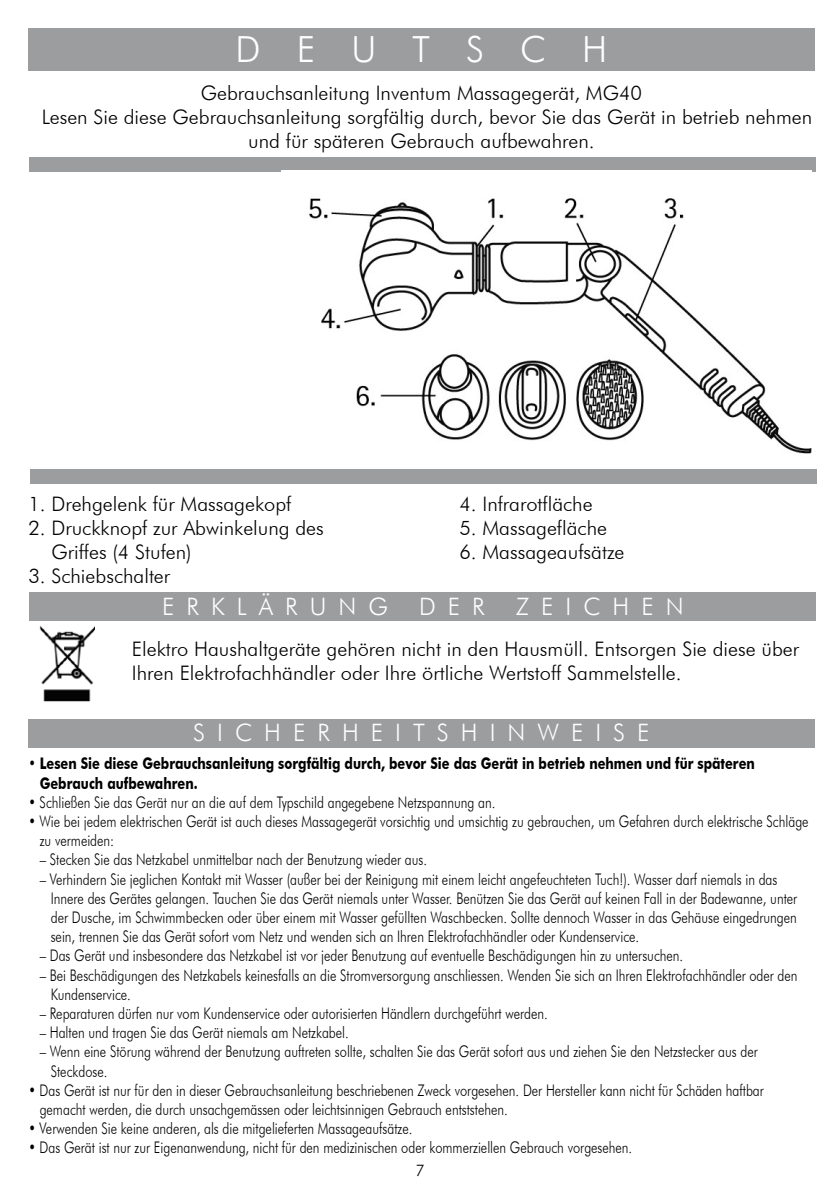
<style>
.page{position:relative;width:840px;height:1191px;background:#fff}
.page>*{position:absolute;margin:0;border:0;box-sizing:border-box;transform-origin:0 0}
.t1{font:300 36px "Futura BT";letter-spacing:1em;color:#fff}
.t2{font:300 24px "Futura BT";letter-spacing:.5em;color:#fff}
.t3{font:300 20px/24px "Futura BT";color:#000}
.t4{font:300 16px/19.2px "Futura BT";color:#000;scale:.8 1}
.t5{font:700 16px/19.2px "Futura BT";color:#000;scale:.8 1}
.t6{font:300 16px "Futura BT";color:#000}
</style>
<div class="page">
<div style="left:28px;top:28px;width:786px;height:43px;background:#9c9d9f"></div>
<div style="left:28px;top:719px;width:786px;height:28px;background:#9c9d9f"></div>
<div style="left:30px;top:157px;width:785px;height:14px;background:#9c9d9f"></div>
<img style="left:39px;top:626px;width:55px;height:76px">
<div style="left:30px;top:592px;width:785px;height:29px;background:#9c9d9f"></div>
<img style="left:281px;top:170px;width:530px;height:284px">
<div style="left:30px;top:470px;width:785px;height:14px;background:#9c9d9f"></div>
<h1 class="t1" style="left:235px;top:28px;width:373px">DEUTSCH</h1>
<p class="t3" style="left:42px;top:81px;width:771px;text-align:center">Gebrauchsanleitung Inventum Massagegerät, MG40<br>Lesen Sie diese Gebrauchsanleitung sorgfältig durch, bevor Sie das Gerät in betrieb nehmen und für späteren Gebrauch aufbewahren.</p>
<p class="t3" style="left:28px;top:492px;width:264px">1. Drehgelenk für Massagekopf</p>
<p class="t3" style="left:51px;top:516px;width:274px;text-indent:-23px">2. Druckknopf zur Abwinkelung des<br>Griffes (4 Stufen)</p>
<p class="t3" style="left:28px;top:564px;width:143px">3. Schiebschalter</p>
<p class="t3" style="left:459px;top:492px;width:135px">4. Infrarotfläche</p>
<p class="t3" style="left:459px;top:516px;width:149px">5. Massagefläche</p>
<p class="t3" style="left:459px;top:540px;width:166px">6. Massageaufsätze</p>
<h2 class="t2" style="left:162px;top:592px;width:227px">ERKLÄRUNG</h2>
<h2 class="t2" style="left:419px;top:592px;width:67px">DER</h2>
<h2 class="t2" style="left:515px;top:592px;width:169px">ZEICHEN</h2>
<p class="t3" style="left:132px;top:637px;width:668px">Elektro Haushaltgeräte gehören nicht in den Hausmüll. Entsorgen Sie diese über<br>Ihren Elektrofachhändler oder Ihre örtliche Wertstoff Sammelstelle.</p>
<h2 class="t2" style="left:193px;top:718px;width:457px">SICHERHEITSHINWEISE</h2>
<p class="t5" style="left:40px;top:754px;width:895px;text-indent:-11px">• Lesen Sie diese Gebrauchsanleitung sorgfältig durch, bevor Sie das Gerät in betrieb nehmen und für späteren<br>Gebrauch aufbewahren.</p>
<p class="t4" style="left:28px;top:792px;width:585px">• Schließen Sie das Gerät nur an die auf dem Typschild angegebene Netzspannung an.</p>
<p class="t4" style="left:40px;top:811px;width:962px;text-indent:-11px">• Wie bei jedem elektrischen Gerät ist auch dieses Massagegerät vorsichtig und umsichtig zu gebrauchen, um Gefahren durch elektrische Schläge zu vermeiden:</p>
<p class="t4" style="left:40px;top:850px;width:485px">– Stecken Sie das Netzkabel unmittelbar nach der Benutzung wieder aus.</p>
<p class="t4" style="left:51px;top:869px;width:934px;text-indent:-11px">– Verhindern Sie jeglichen Kontakt mit Wasser (außer bei der Reinigung mit einem leicht angefeuchteten Tuch!). Wasser darf niemals in das Innere des Gerätes gelangen. Tauchen Sie das Gerät niemals unter Wasser. Benützen Sie das Gerät auf keinen Fall in der Badewanne, unter der Dusche, im Schwimmbecken oder über einem mit Wasser gefüllten Waschbecken. Sollte dennoch Wasser in das Gehäuse eingedrungen sein, trennen Sie das Gerät sofort vom Netz und wenden sich an Ihren Elektrofachhändler oder Kundenservice.</p>
<p class="t4" style="left:40px;top:946px;width:805px">– Das Gerät und insbesondere das Netzkabel ist vor jeder Benutzung auf eventuelle Beschädigungen hin zu untersuchen.</p>
<p class="t4" style="left:51px;top:965px;width:934px;text-indent:-11px">– Bei Beschädigungen des Netzkabels keinesfalls an die Stromversorgung anschliessen. Wenden Sie sich an Ihren Elektrofachhändler oder den<br>Kundenservice.</p>
<p class="t4" style="left:40px;top:1003px;width:636px">– Reparaturen dürfen nur vom Kundenservice oder autorisierten Händlern durchgeführt werden.</p>
<p class="t4" style="left:40px;top:1022px;width:388px">– Halten und tragen Sie das Gerät niemals am Netzkabel.</p>
<p class="t4" style="left:51px;top:1042px;width:884px;text-indent:-11px">– Wenn eine Störung während der Benutzung auftreten sollte, schalten Sie das Gerät sofort aus und ziehen Sie den Netzstecker aus der<br>Steckdose.</p>
<p class="t4" style="left:40px;top:1080px;width:906px;text-indent:-11px">• Das Gerät ist nur für den in dieser Gebrauchsanleitung beschriebenen Zweck vorgesehen. Der Hersteller kann nicht für Schäden haftbar gemacht werden, die durch unsachgemässen oder leichtsinnigen Gebrauch entststehen.</p>
<p class="t4" style="left:28px;top:1118px;width:481px">• Verwenden Sie keine anderen, als die mitgelieferten Massageaufsätze.</p>
<p class="t4" style="left:28px;top:1138px;width:756px">• Das Gerät ist nur zur Eigenanwendung, nicht für den medizinischen oder kommerziellen Gebrauch vorgesehen.</p>
<p class="t6" style="left:415px;top:1160px;width:11px">7</p>
</div>
